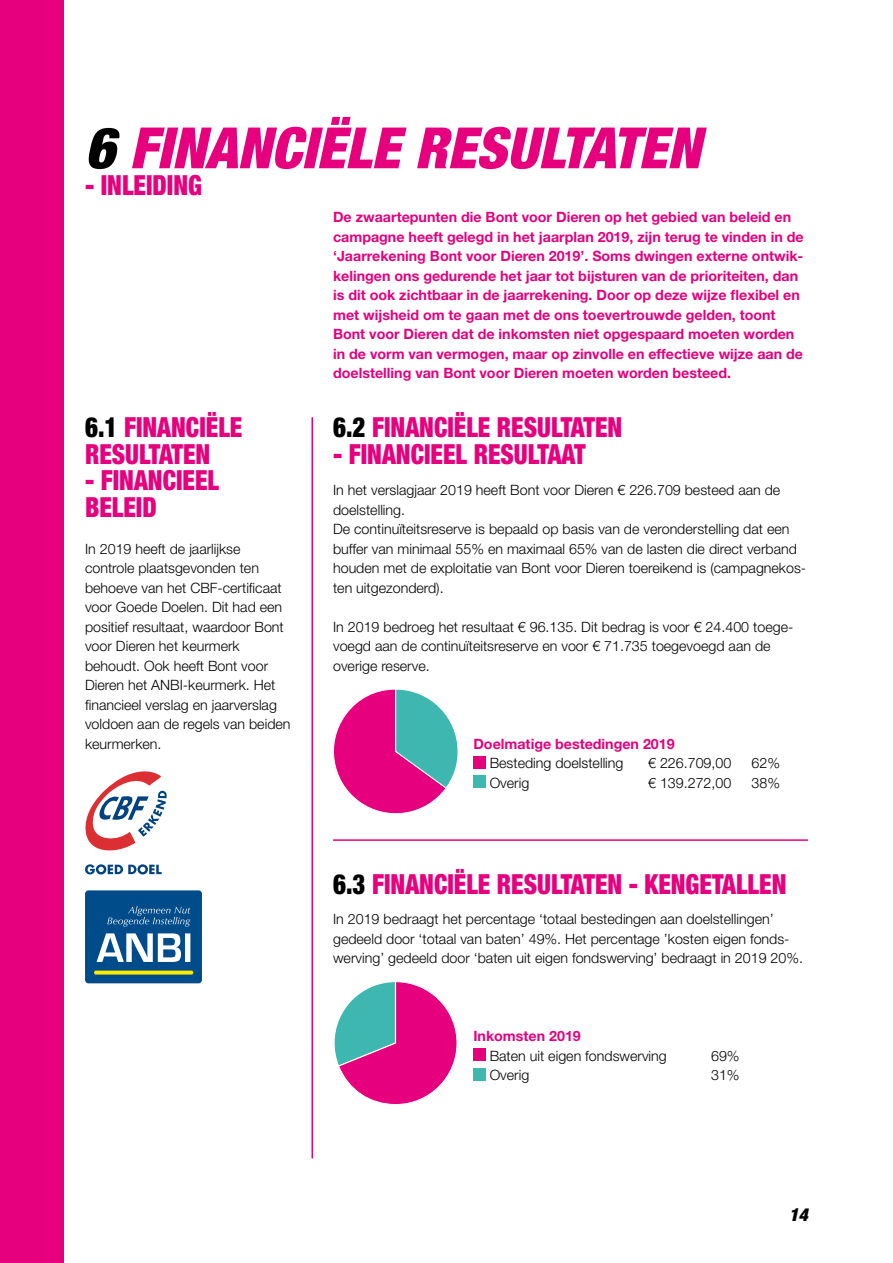
<style>
.page{position:relative;width:893px;height:1263px;background:#fff}
.page>*{position:absolute;margin:0;border:0;box-sizing:border-box;transform-origin:0 0}
.t1{font:italic 900 condensed 57px "Helvetica Neue LT Std";color:#e6007d}
.t2{font:900 condensed 27.75px/26.5px "Helvetica Neue LT Std";color:#e6007d;scale:.9 1}
.t3{font:italic 900 condensed 18px "Helvetica Neue LT Std";color:#000}
.t4{font:300 14.25px/19.5px "Helvetica Neue LT Std";color:#000}
.t5{font:700 14.25px/19.5px "Helvetica Neue LT Std";color:#e6007d}
.s1{color:#000}
</style>
<div class="page">
<div style="left:473px;top:756px;width:13px;height:12px;background:#e6007d"></div>
<div style="left:473px;top:775px;width:13px;height:13px;background:#3db7b0"></div>
<hr style="left:333px;top:839px;width:475px;height:2px;background:#e6007d">
<div style="left:473px;top:1048px;width:13px;height:13px;background:#e6007d"></div>
<div style="left:473px;top:1068px;width:13px;height:12px;background:#3db7b0"></div>
<svg style="left:333px;top:689px;width:125px;height:125px"></svg>
<hr style="left:311px;top:417px;width:2px;height:741px;background:#e6007d">
<svg style="left:334px;top:981px;width:123px;height:124px"></svg>
<svg style="left:85px;top:864px;width:77px;height:10px"></svg>
<svg style="left:85px;top:771px;width:82px;height:80px"></svg>
<div style="left:85px;top:890px;width:117px;height:93px;background:#004c8b;border-radius:3px"></div>
<svg style="left:97px;top:933px;width:93px;height:29px"></svg>
<svg style="left:107px;top:906px;width:83px;height:21px"></svg>
<svg style="left:94px;top:970px;width:99px;height:4px"></svg>
<div style="left:0;top:0;width:64px;height:1263px;background:#e6007d"></div>
<h1 class="t1" style="left:85px;top:113px;width:617px"><span class="s1">6</span> FINANCIËLE RESULTATEN</h1>
<h2 class="t2" style="left:85px;top:171px;width:132px">- INLEIDING</h2>
<p class="t5" style="left:333px;top:207px;width:472px">De zwaartepunten die Bont voor Dieren op het gebied van beleid en campagne heeft gelegd in het jaarplan 2019, zijn terug te vinden in de ‘Jaarrekening Bont voor Dieren 2019’. Soms dwingen externe ontwik&shy;kelingen ons gedurende het jaar tot bijsturen van de prioriteiten, dan is dit ook zichtbaar in de jaarrekening. Door op deze wijze flexibel en met wijsheid om te gaan met de ons toevertrouwde gelden, toont Bont voor Dieren dat de inkomsten niet opgespaard moeten worden in de vorm van vermogen, maar op zinvolle en effectieve wijze aan de doelstelling van Bont voor Dieren moeten worden besteed.</p>
<h2 class="t2" style="left:85px;top:413px;width:176px"><span class="s1">6.1</span> FINANCIËLE<br>RESULTATEN</h2>
<h2 class="t2" style="left:85px;top:467px;width:150px">- FINANCIEEL<br>BELEID</h2>
<p class="t4" style="left:85px;top:539px;width:207px">In 2019 heeft de jaarlijkse controle plaatsgevonden ten behoeve van het CBF-certificaat voor Goede Doelen. Dit had een positief resultaat, waardoor Bont voor Dieren het keurmerk behoudt. Ook heeft Bont voor<br>Dieren het ANBI-keurmerk. Het financieel verslag en jaarverslag voldoen aan de regels van beiden keurmerken.</p>
<h2 class="t2" style="left:333px;top:413px;width:323px"><span class="s1">6.2</span> FINANCIËLE RESULTATEN</h2>
<h2 class="t2" style="left:333px;top:440px;width:282px">- FINANCIEEL RESULTAAT</h2>
<p class="t4" style="left:333px;top:480px;width:475px">In het verslagjaar 2019 heeft Bont voor Dieren € 226.709 besteed aan de doelstelling.<br>De continuïteitsreserve is bepaald op basis van de veronderstelling dat een buffer van minimaal 55% en maximaal 65% van de lasten die direct verband houden met de exploitatie van Bont voor Dieren toereikend is (campagnekos&shy;ten uitgezonderd).</p>
<p class="t4" style="left:333px;top:616px;width:462px">In 2019 bedroeg het resultaat € 96.135. Dit bedrag is voor € 24.400 toege&shy;voegd aan de continuïteitsreserve en voor € 71.735 toegevoegd aan de overige reserve.</p>
<p class="t5" style="left:473px;top:733px;width:203px">Doelmatige bestedingen 2019</p>
<p class="t4" style="left:490px;top:753px;width:135px">Besteding doelstelling</p>
<p class="t4" style="left:648px;top:753px;width:85px">€ 226.709,00</p>
<p class="t4" style="left:752px;top:753px;width:30px">62%</p>
<p class="t4" style="left:490px;top:773px;width:41px">Overig</p>
<p class="t4" style="left:648px;top:773px;width:85px">€ 139.272,00</p>
<p class="t4" style="left:752px;top:773px;width:30px">38%</p>
<h2 class="t2" style="left:333px;top:870px;width:505px"><span class="s1">6.3</span> FINANCIËLE RESULTATEN - KENGETALLEN</h2>
<p class="t4" style="left:333px;top:909px;width:471px">In 2019 bedraagt het percentage ‘totaal bestedingen aan doelstellingen’ gedeeld door ‘totaal van baten’ 49%. Het percentage ’kosten eigen fonds&shy;werving’ gedeeld door ‘baten uit eigen fondswerving’ bedraagt in 2019 20%.</p>
<p class="t5" style="left:473px;top:1026px;width:109px">Inkomsten 2019</p>
<p class="t4" style="left:490px;top:1046px;width:179px">Baten uit eigen fondswerving</p>
<p class="t4" style="left:711px;top:1046px;width:30px">69%</p>
<p class="t4" style="left:490px;top:1065px;width:41px">Overig</p>
<p class="t4" style="left:711px;top:1065px;width:30px">31%</p>
<p class="t3" style="left:789px;top:1203px;width:20px">14</p>
</div>
